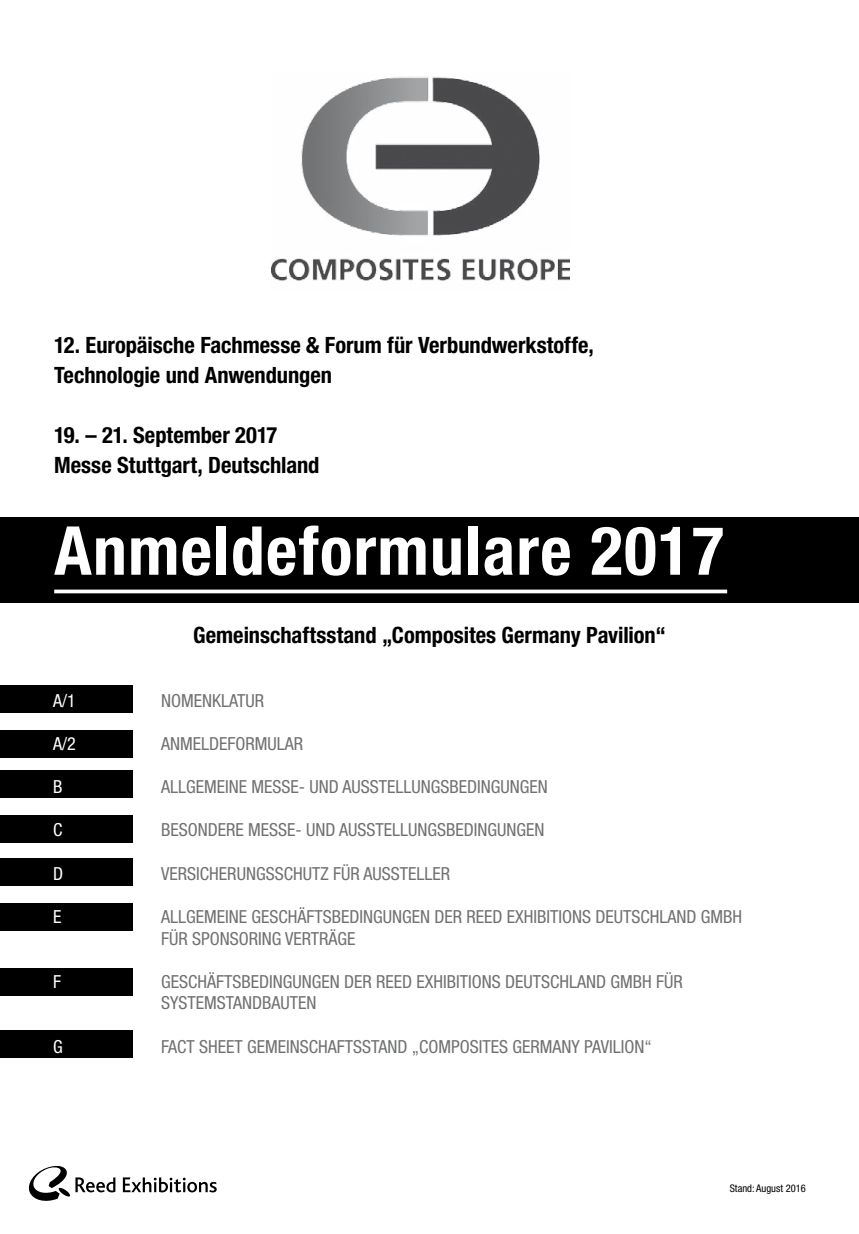
<style>
.page{position:relative;width:859px;height:1234px;background:#fff}
.page>*{position:absolute;margin:0;border:0;box-sizing:border-box;transform-origin:0 0}
.t1{font:700 condensed 67.5px "Helvetica Neue";letter-spacing:.02em;color:#fff}
.t2{font:700 condensed 22.5px/30px "Helvetica Neue";color:#000}
.t3{font:condensed 18px/21.6px "Helvetica Neue";color:#707172}
.t4{font:condensed 18px "Helvetica Neue";color:#fff}
.t5{font:condensed 10.5px "Helvetica Neue";color:#000}
</style>
<div class="page">
<div style="left:0;top:517px;width:859px;height:85px;background:#000"></div>
<img style="left:271px;top:76px;width:298px;height:205px">
<div style="left:0;top:685px;width:133px;height:27px;background:#000"></div>
<div style="left:0;top:770px;width:133px;height:28px;background:#000"></div>
<div style="left:0;top:857px;width:133px;height:28px;background:#000"></div>
<div style="left:0;top:967px;width:133px;height:28px;background:#000"></div>
<div style="left:0;top:1029px;width:133px;height:28px;background:#000"></div>
<div style="left:0;top:729px;width:133px;height:28px;background:#000"></div>
<div style="left:0;top:815px;width:133px;height:27px;background:#000"></div>
<div style="left:0;top:902px;width:133px;height:28px;background:#000"></div>
<svg style="left:54px;top:589px;width:673px;height:4px;background:#d9d9d9"></svg>
<svg style="left:29px;top:1165px;width:86px;height:35px"></svg>
<svg style="left:123px;top:1177px;width:94px;height:15px"></svg>
<p class="t2" style="left:54px;top:329px;width:541px">12. Europäische Fachmesse &amp; Forum für Verbundwerkstoffe,<br>Technologie und Anwendungen</p>
<p class="t2" style="left:54px;top:419px;width:267px">19. – 21. September 2017<br>Messe Stuttgart, Deutschland</p>
<h1 class="t1" style="left:54px;top:509px;width:671px">Anmeldeformulare 2017</h1>
<p class="t2" style="left:193px;top:619px;width:474px">Gemeinschaftsstand „Composites Germany Pavilion“</p>
<p class="t4" style="left:53px;top:689px;width:24px">A/1</p>
<p class="t3" style="left:161px;top:689px;width:105px">NOMENKLATUR</p>
<p class="t4" style="left:53px;top:733px;width:24px">A/2</p>
<p class="t3" style="left:161px;top:732px;width:144px">ANMELDEFORMULAR</p>
<p class="t4" style="left:53px;top:776px;width:11px">B</p>
<p class="t3" style="left:161px;top:775px;width:388px">ALLGEMEINE MESSE- UND AUSSTELLUNGSBEDINGUNGEN</p>
<p class="t4" style="left:53px;top:819px;width:11px">C</p>
<p class="t3" style="left:161px;top:819px;width:385px">BESONDERE MESSE- UND AUSSTELLUNGSBEDINGUNGEN</p>
<p class="t4" style="left:53px;top:862px;width:12px">D</p>
<p class="t3" style="left:161px;top:862px;width:291px">VERSICHERUNGSSCHUTZ FÜR AUSSTELLER</p>
<p class="t4" style="left:53px;top:905px;width:10px">E</p>
<p class="t3" style="left:161px;top:905px;width:583px">ALLGEMEINE GESCHÄFTSBEDINGUNGEN DER REED EXHIBITIONS DEUTSCHLAND GMBH<br>FÜR SPONSORING VERTRÄGE</p>
<p class="t4" style="left:53px;top:970px;width:9px">F</p>
<p class="t3" style="left:161px;top:970px;width:523px">GESCHÄFTSBEDINGUNGEN DER REED EXHIBITIONS DEUTSCHLAND GMBH FÜR<br>SYSTEMSTANDBAUTEN</p>
<p class="t4" style="left:53px;top:1035px;width:11px">G</p>
<p class="t3" style="left:161px;top:1035px;width:492px">FACT SHEET GEMEINSCHAFTSSTAND „COMPOSITES GERMANY PAVILION“</p>
<p class="t5" style="left:730px;top:1181px;width:78px">Stand: August 2016</p>
</div>
